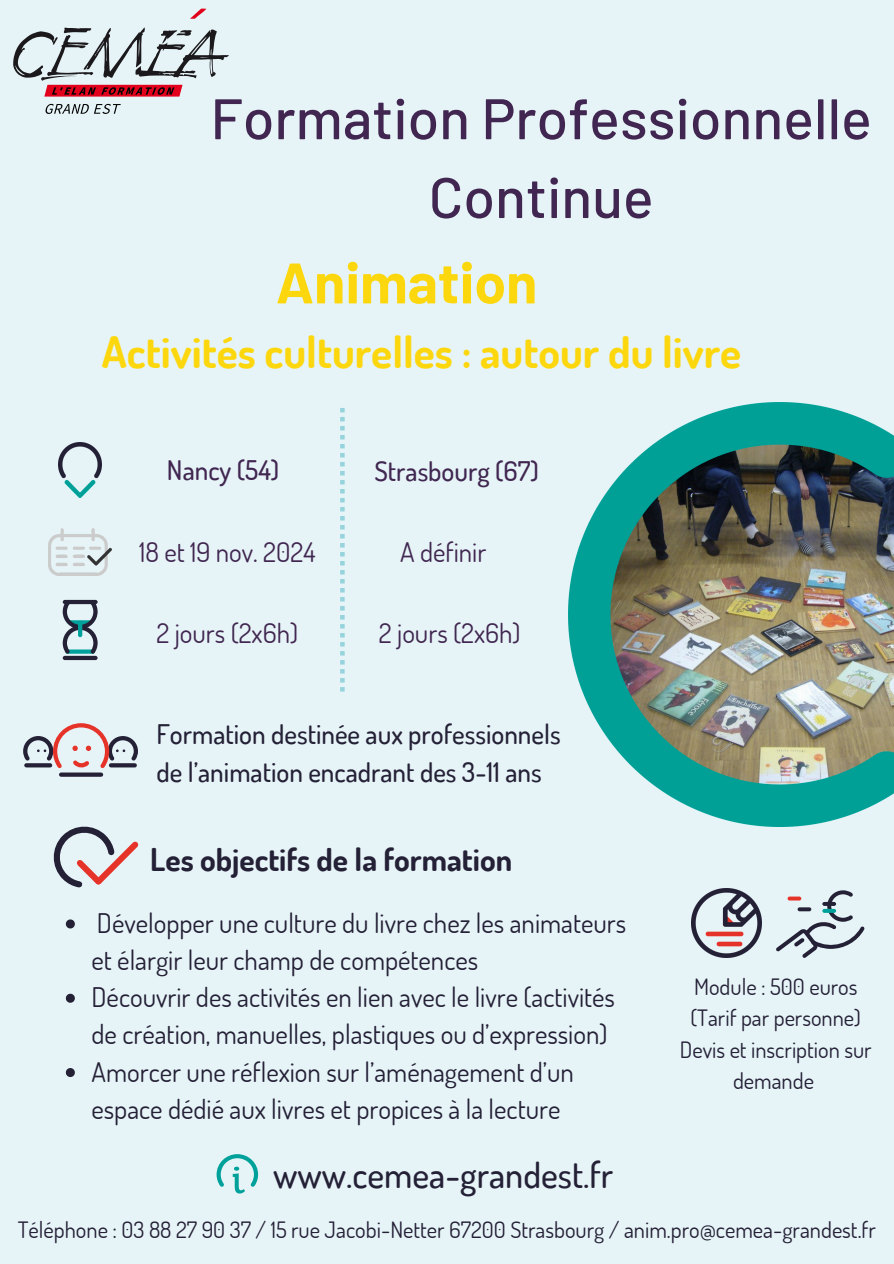
<style>
.page{position:relative;width:894px;height:1264px;background:#fff}
.page>*{position:absolute;margin:0;border:0;box-sizing:border-box;transform-origin:0 0}
.t1{font:500 57px/78.8px "Barlow";color:#402650;text-align:center}
.t2{font:700 57px "Barlow";color:#fdd70e}
.t3{font:700 43.5px "Dosis";color:#fdd70e}
.t4{font:500 36px "Dosis";color:#242036}
.t5{font:700 31.5px "Dosis";color:#242036}
.t6{font:27px/37.2px "Dosis";color:#242036}
.t7{font:500 27px/37.2px "Dosis";color:#242036}
.t8{font:27px "Dosis";color:#402650}
.t9{font:500 27px "Dosis";color:#402650}
.t10{font:22.5px/31.5px "Dosis";color:#242036}
</style>
<div class="page">
<div style="left:0;top:0;width:893px;height:1263px;background:#e6f4f7"></div>
<img style="left:568px;top:403px;width:325px;height:423px">
<svg style="left:190px;top:9px;width:16px;height:10px"></svg>
<svg style="left:46px;top:104px;width:75px;height:10px"></svg>
<svg style="left:13px;top:27px;width:216px;height:70px"></svg>
<svg style="left:216px;top:1154px;width:42px;height:39px"></svg>
<svg style="left:776px;top:890px;width:88px;height:67px"></svg>
<svg style="left:61px;top:772px;width:40px;height:4px"></svg>
<svg style="left:23px;top:723px;width:115px;height:45px"></svg>
<svg style="left:54px;top:826px;width:84px;height:62px"></svg>
<svg style="left:63px;top:600px;width:35px;height:54px"></svg>
<hr style="left:63px;top:656px;width:35px;height:4px;background:#242036;border-radius:2px">
<hr style="left:63px;top:600px;width:35px;height:4px;background:#242036;border-radius:2px">
<hr style="left:78px;top:620px;width:4px;height:17px;background:#00a19a;border-radius:2px">
<img style="left:58px;top:442px;width:44px;height:55px">
<img style="left:48px;top:528px;width:63px;height:47px">
<img style="left:691px;top:888px;width:70px;height:69px">
<svg style="left:66px;top:919px;width:9px;height:9px"></svg>
<svg style="left:66px;top:993px;width:9px;height:9px"></svg>
<svg style="left:66px;top:1068px;width:9px;height:9px"></svg>
<svg style="left:340px;top:408px;width:4px;height:283px"></svg>
<h6 class="t1" style="left:210px;top:77px;width:662px">Formation Professionnelle<br>Continue</h6>
<h6 class="t2" style="left:276px;top:246px;width:263px">Animation</h6>
<p class="t3" style="left:102px;top:324px;width:641px">Activités culturelles : autour du livre</p>
<h5 class="t9" style="left:167px;top:452px;width:114px">Nancy (54)</h5>
<p class="t9" style="left:374px;top:453px;width:166px">Strasbourg (67)</p>
<h1 class="t8" style="left:139px;top:534px;width:178px">18 et 19 nov. 2024</h1>
<p class="t8" style="left:400px;top:534px;width:88px">A définir</p>
<h1 class="t8" style="left:156px;top:615px;width:143px">2 jours (2x6h)</h1>
<p class="t8" style="left:379px;top:615px;width:143px">2 jours (2x6h)</p>
<h6 class="t7" style="left:156px;top:715px;width:405px">Formation destinée aux professionnels de l’animation encadrant des 3-11 ans</h6>
<h4 class="t5" style="left:150px;top:839px;width:363px">Les objectifs de la formation</h4>
<p class="t6" style="left:91px;top:903px;width:536px">Développer une culture du livre chez les animateurs et élargir leur champ de compétences</p>
<p class="t6" style="left:91px;top:978px;width:525px">Découvrir des activités en lien avec le livre (activités de création, manuelles, plastiques ou d’expression)</p>
<p class="t6" style="left:91px;top:1052px;width:484px">Amorcer une réflexion sur l’aménagement d’un espace dédié aux livres et propices à la lecture</p>
<p class="t4" style="left:273px;top:1150px;width:341px">www.cemea-grandest.fr</p>
<p class="t10" style="left:690px;top:970px;width:172px">Module : 500 euros (Tarif par personne)</p>
<h5 class="t10" style="left:679px;top:1033px;width:193px;text-align:center">Devis et inscription sur demande</h5>
<h6 class="t10" style="left:18px;top:1212px;width:859px">Téléphone : 03 88 27 90 37 / 15 rue Jacobi-Netter 67200 Strasbourg / anim.pro@cemea-grandest.fr</h6>
</div>
